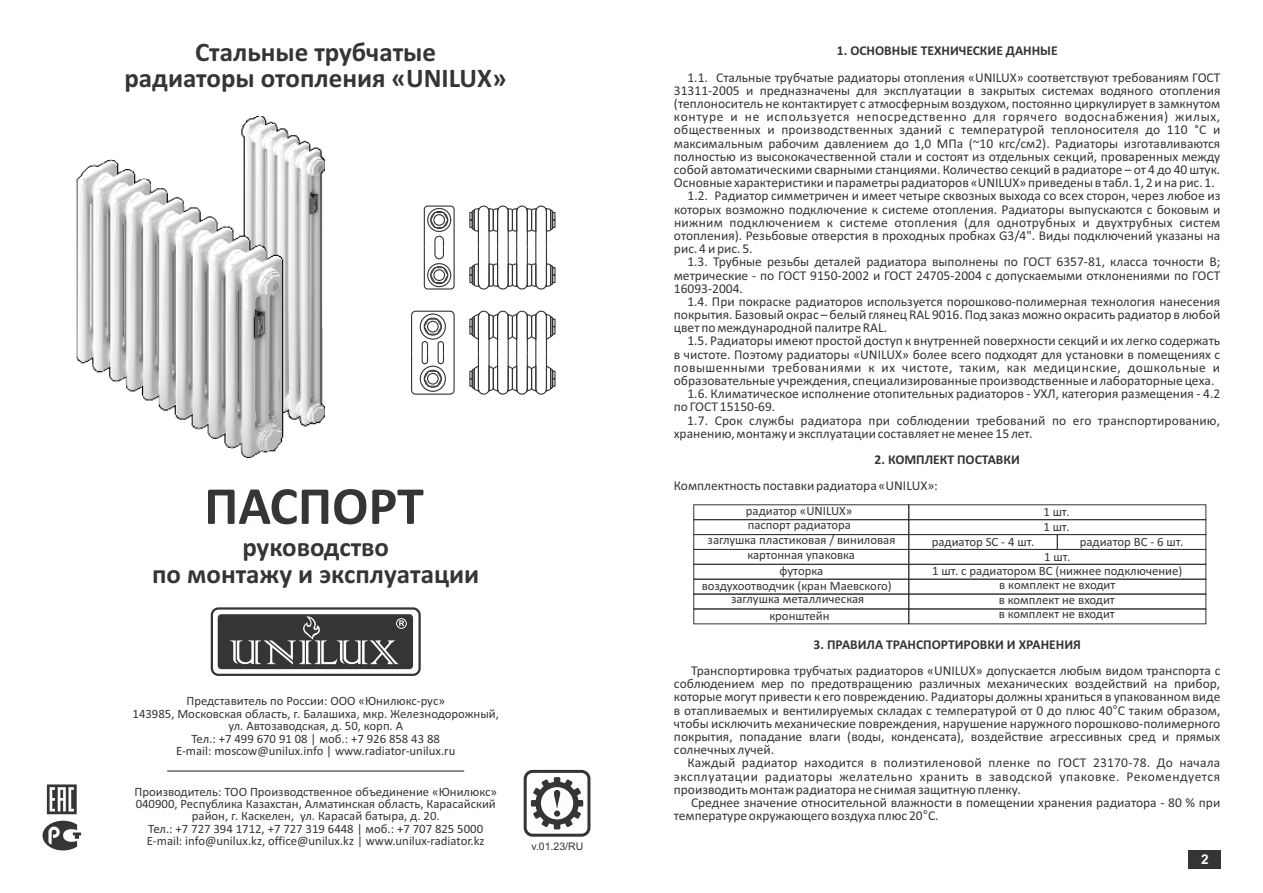
<style>
.page{position:relative;width:1263px;height:893px;background:#fff}
.page>*{position:absolute;margin:0;border:0;box-sizing:border-box;transform-origin:0 0}
.t1{font:700 54px "Calibri";color:#373435}
.t2{font:700 27px/26.4px "Calibri";color:#373435;text-align:center}
.t3{font:13.5px/13.2px "Calibri";color:#373435;text-align:justify}
.t4{font:700 13.5px "Calibri";color:#373435}
.t5{font:700 13.5px "Arial";color:#fefefe}
.t6{font:12.75px/12.5px "Calibri";color:#373435;text-align:center}
.t7{font:10.5px "Arial";color:#373435}
.s1{color:#333}
.s2{font-family:"Arial"}
</style>
<div class="page">
<div style="left:211px;top:607px;width:210px;height:69px;background:#fefefe;border:2px solid #373435;border-radius:6px"></div>
<div style="left:218px;top:614px;width:195px;height:55px;background:#373435;border-radius:4px"></div>
<svg style="left:230px;top:616px;width:177px;height:49px"></svg>
<div style="left:524px;top:770px;width:66px;height:67px;border:3px solid #373435;border-radius:7px"></div>
<svg style="left:531px;top:777px;width:52px;height:52px"></svg>
<svg style="left:47px;top:784px;width:30px;height:30px"></svg>
<svg style="left:43px;top:821px;width:38px;height:29px"></svg>
<svg style="left:423px;top:205px;width:32px;height:85px"></svg>
<div style="left:433px;top:269px;width:12px;height:12px;border:1px solid #373435;border-radius:50%"></div>
<svg style="left:411px;top:310px;width:44px;height:85px"></svg>
<div style="left:427px;top:373px;width:12px;height:12px;border:1px solid #373435;border-radius:50%"></div>
<svg style="left:469px;top:311px;width:86px;height:84px"></svg>
<svg style="left:469px;top:206px;width:86px;height:84px"></svg>
<hr style="left:167px;top:770px;width:297px;height:2px;background:#373435">
<img style="left:76px;top:116px;width:249px;height:342px">
<div style="left:1188px;top:850px;width:32px;height:18px;background:#373435"></div>
<div style="left:908px;top:504px;width:298px;height:16px;border:1px solid #373435"></div>
<div style="left:908px;top:519px;width:298px;height:16px;border:1px solid #373435"></div>
<div style="left:908px;top:534px;width:150px;height:16px;border:1px solid #373435"></div>
<div style="left:908px;top:549px;width:298px;height:16px;border:1px solid #373435"></div>
<div style="left:908px;top:594px;width:298px;height:15px;border:1px solid #373435"></div>
<div style="left:908px;top:608px;width:298px;height:16px;border:1px solid #373435"></div>
<div style="left:1057px;top:534px;width:149px;height:16px;border:1px solid #373435"></div>
<div style="left:908px;top:564px;width:298px;height:16px;border:1px solid #373435"></div>
<div style="left:693px;top:504px;width:216px;height:16px;border:1px solid #373435"></div>
<div style="left:693px;top:519px;width:216px;height:16px;border:1px solid #373435"></div>
<div style="left:693px;top:534px;width:216px;height:16px;border:1px solid #373435"></div>
<div style="left:693px;top:549px;width:216px;height:16px;border:1px solid #373435"></div>
<div style="left:693px;top:594px;width:216px;height:15px;border:1px solid #373435"></div>
<div style="left:693px;top:608px;width:216px;height:16px;border:1px solid #373435"></div>
<div style="left:693px;top:564px;width:216px;height:16px;border:1px solid #373435"></div>
<h2 class="t2" style="left:124px;top:41px;width:384px">Стальные трубчатые<br>радиаторы отопления «UNILUX»</h2>
<h1 class="t1" style="left:204px;top:483px;width:221px">ПАСПОРТ</h1>
<h2 class="t2" style="left:152px;top:536px;width:329px">руководство<br>по монтажу и эксплуатации</h2>
<p class="t6" style="left:187px;top:696px;width:260px">Представитель по России: ООО «Юнилюкс-рус»</p>
<p class="t6" style="left:176px;top:746px;width:281px">E-mail: moscow@unilux.info | www.radiator-unilux.ru</p>
<p class="t6" style="left:133px;top:708px;width:368px">143985, Московская область, г. Балашиха, мкр. Железнодорожный, ул. Автозаводская, д. 50, корп. А<br>Тел.: +7 499 670 91 08 | моб.: +7 926 858 43 88</p>
<p class="t6" style="left:134px;top:786px;width:364px">Производитель: ТОО Производственное объединение «Юнилюкс» 040900, Республика Казахстан, Алматинская область, Карасайский район, г. Каскелен, ул. Карасай батыра, д. 20.<br>Тел.: +7 727 394 1712, +7 727 319 6448 | моб.: +7 707 825 5000<br>E-mail: info@unilux.kz, office@unilux.kz | www.unilux-radiator.kz</p>
<p class="t7" style="left:531px;top:843px;width:53px">v.01.23/RU</p>
<p class="t4" style="left:837px;top:45px;width:222px">1. ОСНОВНЫЕ ТЕХНИЧЕСКИЕ ДАННЫЕ</p>
<p class="t3" style="left:674px;top:72px;width:548px;text-indent:14px">1.1. Стальные трубчатые радиаторы отопления «UNILUX» соответствуют требованиям ГОСТ 31311-2005 и предназначены для эксплуатации в закрытых системах водяного отопления (теплоноситель не контактирует с атмосферным воздухом, постоянно циркулирует в замкнутом контуре и не используется непосредственно для горячего водоснабжения) жилых, общественных и производственных зданий с температурой теплоносителя до 110 °С и максимальным рабочим давлением до 1,0 МПа (~10 кгс/см2). Радиаторы изготавливаются полностью из высококачественной стали и состоят из отдельных секций, проваренных между собой автоматическими сварными станциями. Количество секций в радиаторе – от 4 до 40 штук.<br>Основные характеристики и параметры радиаторов «UNILUX» приведены в табл. 1, 2 и на рис. 1.</p>
<p class="t3" style="left:674px;top:190px;width:548px;text-indent:14px">1.2. Радиатор симметричен и имеет четыре сквозных выхода со всех сторон, через любое из которых возможно подключение к системе отопления. Радиаторы выпускаются с боковым и нижним подключением к системе отопления (для однотрубных и двухтрубных систем отопления). Резьбовые отверстия в проходных пробках G3/4". Виды подключений указаны на рис. 4 и рис. 5.</p>
<p class="t3" style="left:674px;top:256px;width:548px;text-indent:14px">1.3. Трубные резьбы деталей радиатора выполнены по ГОСТ 6357-81, класса точности В; метрические - по ГОСТ 9150-2002 и ГОСТ 24705-2004 с допускаемыми отклонениями по ГОСТ 16093-2004<span class="s1">.</span></p>
<p class="t3" style="left:674px;top:296px;width:548px;text-indent:14px">1.4. При покраске радиаторов используется порошково-полимерная технология нанесения покрытия. Базовый окрас – белый глянец RAL 9016. Под заказ можно окрасить радиатор в любой цвет по международной палитре RAL.</p>
<p class="t3" style="left:674px;top:335px;width:548px;text-indent:14px">1.5. Радиаторы имеют простой доступ к внутренней поверхности секций и их легко содержать в чистоте. Поэтому радиаторы «UNILUX» более всего подходят для установки в помещениях с повышенными требованиями к их чистоте, таким, как медицинские, дошкольные и образовательные учреждения, специализированные производственные и лабораторные цеха.</p>
<p class="t3" style="left:674px;top:415px;width:548px;text-indent:14px">1.7. Срок службы радиатора при соблюдении требований по его транспортированию, хранению, монтажу и эксплуатации составляет не менее 15 лет.</p>
<p class="t3" style="left:674px;top:388px;width:548px;text-indent:14px">1.6. Климатическое исполнение отопительных радиаторов - УХЛ, категория размещения - 4.2 по ГОСТ 15150-69.</p>
<p class="t4" style="left:875px;top:454px;width:147px">2. КОМПЛЕКТ ПОСТАВКИ</p>
<p class="t3" style="left:674px;top:480px;width:266px">Комплектность поставки радиатора «UNILUX»:</p>
<p class="t6" style="left:746px;top:506px;width:108px">радиатор «UNILUX»</p>
<p class="t6" style="left:748px;top:520px;width:105px">паспорт радиатора</p>
<p class="t6" style="left:1043px;top:507px;width:28px">1 шт.</p>
<p class="t6" style="left:1043px;top:522px;width:28px">1 шт.</p>
<p class="t6" style="left:708px;top:534px;width:189px">заглушка пластиковая / виниловая</p>
<p class="t6" style="left:780px;top:565px;width:45px">футорка</p>
<p class="t6" style="left:747px;top:549px;width:109px">картонная упаковка</p>
<p class="t6" style="left:932px;top:537px;width:104px">радиатор SC - 4 шт.</p>
<p class="t6" style="left:1080px;top:537px;width:105px">радиатор BC - 6 шт.</p>
<p class="t6" style="left:932px;top:565px;width:252px">1 шт. с радиатором BC (нижнее подключение)</p>
<p class="t6" style="left:1044px;top:551px;width:28px">1 шт.</p>
<p class="t6" style="left:702px;top:580px;width:192px">воздухоотводчик (кран Маевского)</p>
<p class="t6" style="left:999px;top:579px;width:118px">в комплект не входит</p>
<p class="t6" style="left:731px;top:594px;width:135px">заглушка металлическая</p>
<p class="t6" style="left:769px;top:610px;width:62px">кронштейн</p>
<p class="t6" style="left:999px;top:593px;width:118px;line-height:14.9px;text-align:left">в комплект не входит в комплект не входит</p>
<p class="t4" style="left:813px;top:638px;width:269px">3. ПРАВИЛА ТРАНСПОРТИРОВКИ И ХРАНЕНИЯ</p>
<p class="t3" style="left:674px;top:665px;width:548px;text-indent:17px">Транспортировка трубчатых радиаторов «UNILUX» допускается любым видом транспорта с соблюдением мер по предотвращению различных механических воздействий на прибор, которые могут привести к его повреждению. Радиаторы должны храниться в упакованном виде в отапливаемых и вентилируемых складах с температурой от 0 до плюс 40<span class="s2">°</span>С таким образом, чтобы исключить механические повреждения, нарушение наружного порошково-полимерного покрытия, попадание влаги (воды, конденсата), воздействие агрессивных сред и прямых солнечных лучей.</p>
<p class="t3" style="left:674px;top:757px;width:548px;text-indent:14px">Каждый радиатор находится в полиэтиленовой пленке по ГОСТ 23170-78. До начала эксплуатации радиаторы желательно хранить в заводской упаковке. Рекомендуется производить монтаж радиатора не снимая защитную пленку.</p>
<p class="t3" style="left:674px;top:797px;width:548px;text-indent:17px">Среднее значение относительной влажности в помещении хранения радиатора - 80 % при температуре окружающего воздуха плюс 20<span class="s2">°</span>С.</p>
<p class="t5" style="left:1201px;top:854px;width:9px">2</p>
</div>
